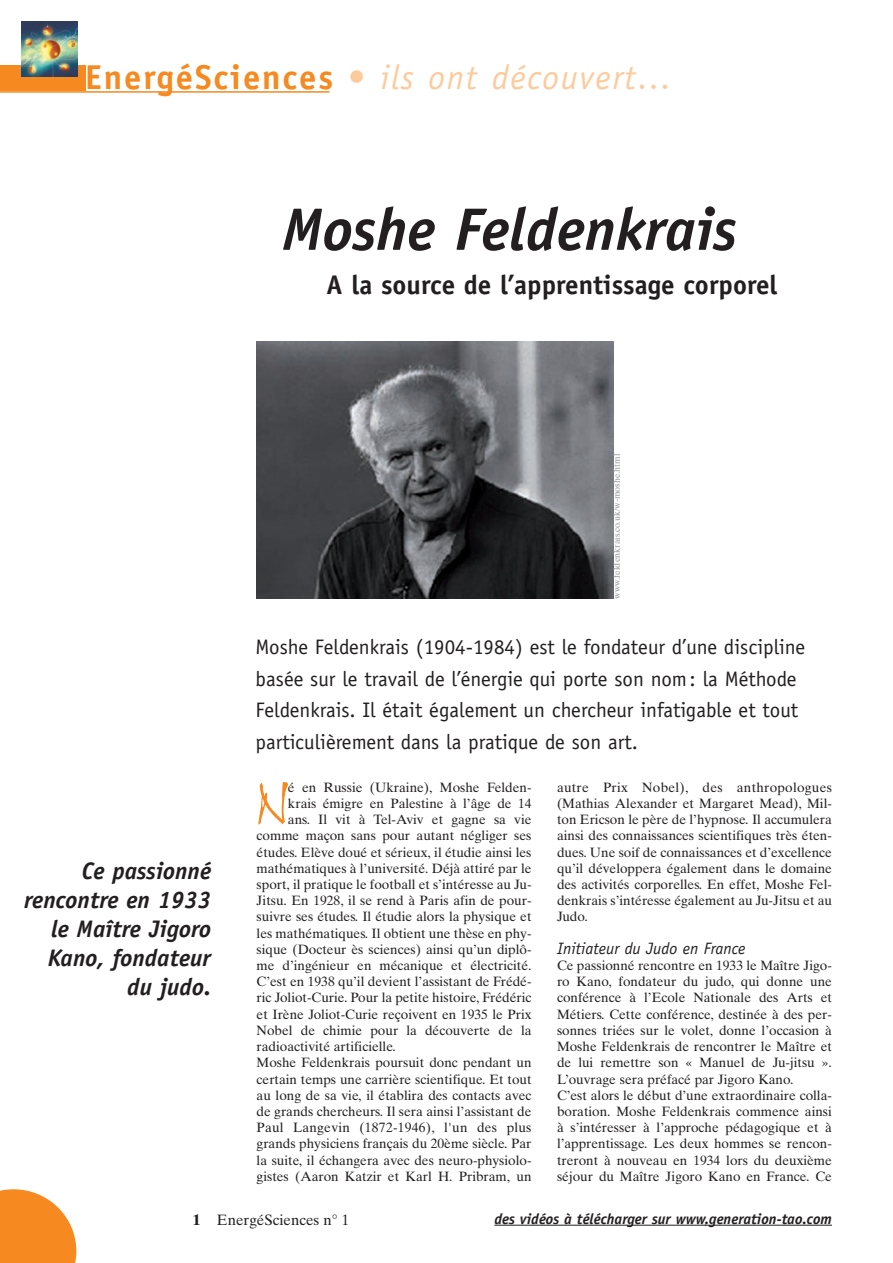
<style>
.page{position:relative;width:893px;height:1263px;background:#fff}
.page>*{position:absolute;margin:0;border:0;box-sizing:border-box;transform-origin:0 0}
.t1{font:61.95px "Bergell Plain";color:#f6891f}
.t2{font:italic 700 60px "Officina Sans";color:#231f20}
.t3{font:italic 34.5px "Officina Sans";letter-spacing:.05em;color:#fccb9c}
.t4{font:700 27px "Officina Sans";color:#231f20}
.t5{font:italic 700 24px/28.8px "Officina Sans";color:#231f20;text-align:right}
.t6{font:21px/31.5px "Officina Sans";color:#231f20}
.t7{font:italic 16.5px "Officina Sans";color:#231f20}
.t8{font:italic 700 15px "Officina Sans";color:#231f20}
.t9{font:15px "Times Ten";color:#231f20}
.t10{font:13.5px/16.2px "Times Ten";color:#231f20;text-align:justify}
.t11{font:13.5px "Times Ten";letter-spacing:.02em;color:#231f20}
.t12{font:9px "Times Ten";color:#939598}
.s1{font-weight:700;font-style:normal;color:#f6891f}
.s2{font-weight:700;font-style:normal}
.s3{font-weight:700}
</style>
<div class="page">
<svg style="left:0;top:1189px;width:76px;height:74px;background:#f79a40"></svg>
<hr style="left:494px;top:1225px;width:134px;height:1px;background:#231f20">
<hr style="left:627px;top:1225px;width:79px;height:1px;background:#231f20">
<hr style="left:705px;top:1225px;width:39px;height:1px;background:#231f20">
<hr style="left:743px;top:1225px;width:44px;height:1px;background:#231f20">
<hr style="left:787px;top:1225px;width:45px;height:1px;background:#231f20">
<hr style="left:0;top:91px;width:330px;height:2px;background:#f6891f">
<div style="left:0;top:66px;width:85px;height:25px;background:#f6891f"></div>
<img style="left:22px;top:21px;width:55px;height:56px">
<img style="left:257px;top:341px;width:356px;height:257px">
<h3 class="t3" style="left:85px;top:64px;width:589px"><span class="s1">EnergéSciences</span> <span class="s2">•</span> ils ont découvert…</h3>
<h2 class="t2" style="left:282px;top:207px;width:457px">Moshe Feldenkrais</h2>
<h3 class="t4" style="left:327px;top:275px;width:452px">A la source de l’apprentissage corporel</h3>
<p class="t12" style="left:613px;top:598px;width:146px;rotate:-90deg">www.feldenkrais.co.uk/w-moshe.html</p>
<h3 class="t5" style="left:24px;top:859px;width:188px">Ce passionné rencontre en 1933 le Maître Jigoro<br>Kano, fondateur du judo.</h3>
<p class="t6" style="left:256px;top:633px;width:551px">Moshe Feldenkrais (1904-1984) est le fondateur d’une discipline basée sur le travail de l’énergie qui porte son nom: la Méthode Feldenkrais. Il était également un chercheur infatigable et tout particulièrement dans la pratique de son art.</p>
<h1 class="t1" style="left:257px;top:778px;width:33px">N</h1>
<p class="t10" style="left:288px;top:780px;width:245px">é en Russie (Ukraine), Moshe Felden-</p>
<p class="t10" style="left:288px;top:797px;width:245px">krais émigre en Palestine à l’âge de 14</p>
<p class="t10" style="left:288px;top:813px;width:245px">ans. Il vit à Tel-Aviv et gagne sa vie</p>
<p class="t10" style="left:257px;top:829px;width:276px">comme maçon sans pour autant négliger ses</p>
<p class="t10" style="left:257px;top:845px;width:276px">études. Elève doué et sérieux, il étudie ainsi les</p>
<p class="t10" style="left:257px;top:861px;width:276px">mathématiques à l’université. Déjà attiré par le</p>
<p class="t10" style="left:257px;top:878px;width:276px">sport, il pratique le football et s’intéresse au Ju-</p>
<p class="t10" style="left:257px;top:894px;width:276px">Jitsu. En 1928, il se rend à Paris afin de pour-</p>
<p class="t10" style="left:257px;top:910px;width:276px">suivre ses études. Il étudie alors la physique et</p>
<p class="t10" style="left:257px;top:926px;width:276px">les mathématiques. Il obtient une thèse en phy-</p>
<p class="t10" style="left:257px;top:942px;width:276px">sique (Docteur ès sciences) ainsi qu’un diplô-</p>
<p class="t10" style="left:257px;top:959px;width:276px">me d’ingénieur en mécanique et électricité.</p>
<p class="t10" style="left:257px;top:975px;width:276px">C’est en 1938 qu’il devient l’assistant de Frédé-</p>
<p class="t10" style="left:257px;top:991px;width:276px">ric Joliot-Curie. Pour la petite histoire, Frédéric</p>
<p class="t10" style="left:257px;top:1007px;width:276px">et Irène Joliot-Curie reçoivent en 1935 le Prix</p>
<p class="t10" style="left:257px;top:1023px;width:276px">Nobel de chimie pour la découverte de la</p>
<p class="t10" style="left:257px;top:1040px;width:141px">radioactivité artificielle.</p>
<p class="t10" style="left:257px;top:1056px;width:276px">Moshe Feldenkrais poursuit donc pendant un</p>
<p class="t10" style="left:257px;top:1072px;width:276px">certain temps une carrière scientifique. Et tout</p>
<p class="t10" style="left:257px;top:1088px;width:276px">au long de sa vie, il établira des contacts avec</p>
<p class="t10" style="left:257px;top:1104px;width:276px">de grands chercheurs. Il sera ainsi l’assistant de</p>
<p class="t11" style="left:257px;top:1122px;width:276px">Paul Langevin (1872-1946), l'un des plus</p>
<p class="t10" style="left:257px;top:1137px;width:276px">grands physiciens français du 20ème siècle. Par</p>
<p class="t10" style="left:257px;top:1153px;width:276px">la suite, il échangera avec des neuro-physiolo-</p>
<p class="t10" style="left:257px;top:1169px;width:276px">gistes (Aaron Katzir et Karl H. Pribram, un</p>
<p class="t10" style="left:557px;top:780px;width:276px">autre Prix Nobel), des anthropologues (Mathias Alexander et Margaret Mead), Mil&shy;ton Ericson le père de l’hypnose. Il accumulera ainsi des connaissances scientifiques très éten&shy;dues. Une soif de connaissances et d’excellence qu’il développera également dans le domaine des activités corporelles. En effet, Moshe Fel&shy;denkrais s’intéresse également au Ju-Jitsu et au Judo.</p>
<p class="t7" style="left:557px;top:942px;width:190px">Initiateur du Judo en France</p>
<p class="t10" style="left:557px;top:959px;width:276px;text-align:left">Ce passionné rencontre en 1933 le Maître Jigo&shy;ro Kano, fondateur du judo, qui donne une conférence à l’Ecole Nationale des Arts et Métiers. Cette conférence, destinée à des per&shy;sonnes triées sur le volet, donne l’occasion à Moshe Feldenkrais de rencontrer le Maître et de lui remettre son « Manuel de Ju-jitsu ».<br>L’ouvrage sera préfacé par Jigoro Kano.<br>C’est alors le début d’une extraordinaire colla&shy;boration. Moshe Feldenkrais commence ainsi à s’intéresser à l’approche pédagogique et à l’apprentissage. Les deux hommes se rencon&shy;treront à nouveau en 1934 lors du deuxième séjour du Maître Jigoro Kano en France. Ce</p>
<p class="t9" style="left:193px;top:1214px;width:158px"><span class="s3">1</span> EnergéSciences n° 1</p>
<p class="t8" style="left:494px;top:1213px;width:339px">des vidéos à télécharger sur www.generation-tao.com</p>
</div>
